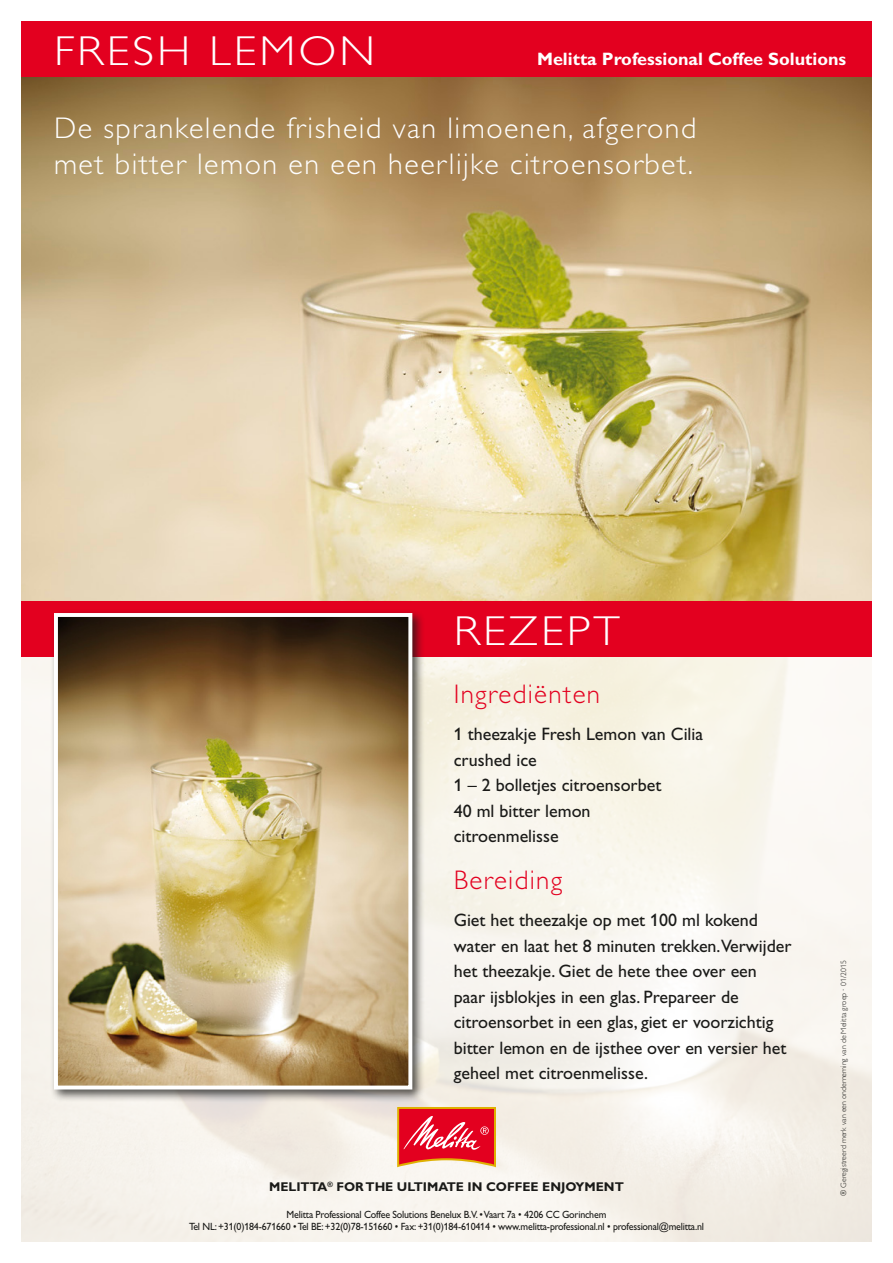
<style>
.page{position:relative;width:893px;height:1263px;background:#fff}
.page>*{position:absolute;margin:0;border:0;box-sizing:border-box;transform-origin:0 0}
.t1{font:300 42px "Gill Alt One";letter-spacing:.065em;color:#fff;scale:1.1 1}
.t2{font:300 30px/36px "Gill Alt One";letter-spacing:.05em;color:#fff}
.t3{font:300 27px "Gill Alt One";letter-spacing:.05em;color:#e3001f}
.t4{font:18px/25.5px "Gill Alt One";color:#1a1a18}
.t5{font:700 18px "Gill Alt One";color:#fff}
.t6{font:700 12.75px "Gill Alt One";color:#1a1a18}
.t7{font:10.5px/12.6px "Gill Alt One";letter-spacing:-.02em;color:#1a1a18;text-align:center;scale:.95 1}
.t8{font:300 7.8px "Gill Alt One";color:#1a1a18}
</style>
<div class="page">
<img style="left:21px;top:77px;width:851px;height:524px">
<div style="left:21px;top:601px;width:851px;height:56px;background:#e3001f"></div>
<div style="left:21px;top:21px;width:851px;height:56px;background:#e3001f"></div>
<div style="left:50px;top:609px;width:375px;height:493px;background:#1a1a18;opacity:.75"></div>
<img style="left:59px;top:618px;width:348px;height:466px">
<div style="left:54px;top:613px;width:358px;height:476px;border:4px solid #fff"></div>
<svg style="left:397px;top:1107px;width:99px;height:60px;background:#e74144"></svg>
<h1 class="t1" style="left:54px;top:28px;width:293px">FRESH LEMON</h1>
<p class="t5" style="left:537px;top:49px;width:311px">Melitta Professional Coffee Solutions</p>
<h2 class="t2" style="left:54px;top:110px;width:644px">De sprankelende frisheid van limoenen, afgerond met bitter lemon en een heerlijke citroensorbet.</h2>
<h1 class="t1" style="left:454px;top:608px;width:153px">REZEPT</h1>
<h3 class="t3" style="left:454px;top:679px;width:148px">Ingrediënten</h3>
<p class="t4" style="left:454px;top:721px;width:251px">1 theezakje Fresh Lemon van Cilia crushed ice<br>1 – 2 bolletjes citroensorbet<br>40 ml bitter lemon<br>citroenmelisse</p>
<h3 class="t3" style="left:454px;top:865px;width:110px">Bereiding</h3>
<p class="t4" style="left:454px;top:907px;width:339px">Giet het theezakje op met 100 ml kokend water en laat het 8 minuten trekken.Verwijder het theezakje. Giet de hete thee over een paar ijsblokjes in een glas. Prepareer de citroensorbet in een glas, giet er voorzichtig bitter lemon en de ijsthee over en versier het geheel met citroenmelisse.</p>
<p class="t6" style="left:269px;top:1179px;width:356px">MELITTA<sup>®</sup> FOR THE ULTIMATE IN COFFEE ENJOYMENT</p>
<p class="t7" style="left:189px;top:1208px;width:544px">Melitta Professional Coffee Solutions Benelux B.V. • Vaart 7a • 4206 CC Gorinchem<br>Tel NL: +31(0)184-671660 • Tel BE: +32(0)78-151660 • Fax: +31(0)184-610414 • www.melitta-professional.nl • professional@melitta.nl</p>
<p class="t8" style="left:839px;top:1196px;width:237px;rotate:-90deg">® Geregistreerd merk van een onderneming van de Melitta groep · 01/2015</p>
</div>
